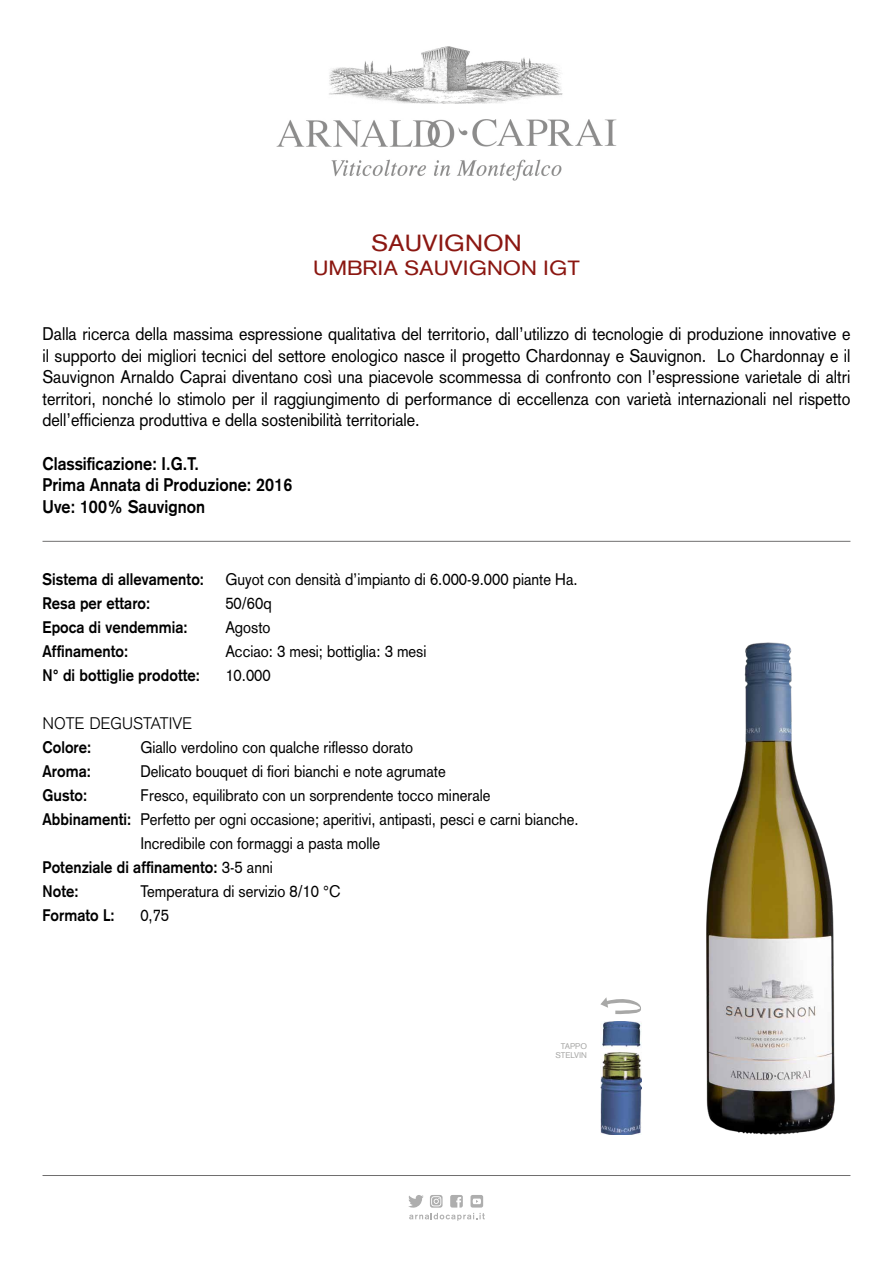
<style>
.page{position:relative;width:893px;height:1263px;background:#fff}
.page>*{position:absolute;margin:0;border:0;box-sizing:border-box;transform-origin:0 0}
.t1{font:22.95px "Akzidenz Grotesk";color:#8b1711;scale:1.11 1}
.t2{font:20.25px "Akzidenz Grotesk";color:#8b1711;scale:1.11 1}
.t3{font:18px/21.6px "Akzidenz Grotesk";color:#000;text-align:justify;scale:.9 1}
.t4{font:700 18px/21.6px "Akzidenz Grotesk";letter-spacing:.005em;color:#000;scale:.9 1}
.t5{font:16.5px "Akzidenz Grotesk";color:#000;scale:.9 1}
.t6{font:700 16.5px "Akzidenz Grotesk";letter-spacing:.005em;color:#000;scale:.9 1}
.t7{font:300 16.5px "Akzidenz Grotesk";letter-spacing:.005em;color:#000}
.t8{font:8.1px/9px "Akzidenz Grotesk";color:#a8a8a7;text-align:right}
.s1{font-weight:700}
.s2{font-weight:400}
</style>
<div class="page">
<img style="left:276px;top:46px;width:341px;height:134px">
<hr style="left:43px;top:1175px;width:807px;height:1px;background:#706f6f">
<svg style="left:408px;top:1195px;width:77px;height:26px"></svg>
<img style="left:601px;top:1021px;width:40px;height:114px">
<hr style="left:43px;top:541px;width:807px;height:1px;background:#706f6f">
<img style="left:706px;top:643px;width:128px;height:492px">
<svg style="left:600px;top:997px;width:41px;height:17px"></svg>
<p class="t1" style="left:371px;top:230px;width:137px">SAUVIGNON</p>
<p class="t2" style="left:313px;top:256px;width:242px">UMBRIA SAUVIGNON IGT</p>
<p class="t3" style="left:43px;top:323px;width:899px">Dalla ricerca della massima espressione qualitativa del territorio, dall’utilizzo di tecnologie di produzione innovative e il supporto dei migliori tecnici del settore enologico nasce il progetto Chardonnay e Sauvignon. Lo Chardonnay e il Sauvignon Arnaldo Caprai diventano così una piacevole scommessa di confronto con l’espressione varietale di altri territori, nonché lo stimolo per il raggiungimento di performance di eccellenza con varietà internazionali nel rispetto dell’efficienza produttiva e della sostenibilità territoriale.</p>
<p class="t4" style="left:43px;top:452px;width:279px">Classificazione: I.G.T.<br>Prima Annata di Produzione: 2016<br>Uve: 100% Sauvignon</p>
<p class="t6" style="left:43px;top:569px;width:181px">Sistema di allevamento:</p>
<p class="t5" style="left:225px;top:569px;width:393px">Guyot con densità d’impianto di 6.000-9.000 piante Ha.</p>
<p class="t6" style="left:43px;top:593px;width:121px">Resa per ettaro:</p>
<p class="t5" style="left:225px;top:593px;width:53px">50/60q</p>
<p class="t6" style="left:43px;top:617px;width:163px">Epoca di vendemmia:</p>
<p class="t5" style="left:225px;top:617px;width:52px">Agosto</p>
<p class="t6" style="left:43px;top:641px;width:97px">Affinamento:</p>
<p class="t5" style="left:225px;top:641px;width:225px">Acciao: 3 mesi; bottiglia: 3 mesi</p>
<p class="t6" style="left:43px;top:665px;width:176px">N° di bottiglie prodotte:</p>
<p class="t5" style="left:225px;top:665px;width:52px">10.000</p>
<p class="t7" style="left:43px;top:713px;width:151px">NOTE DEGUSTATIVE</p>
<p class="t6" style="left:43px;top:737px;width:56px">Colore:</p>
<p class="t5" style="left:140px;top:737px;width:305px">Giallo verdolino con qualche riflesso dorato</p>
<p class="t6" style="left:43px;top:761px;width:55px">Aroma:</p>
<p class="t5" style="left:140px;top:761px;width:341px">Delicato bouquet di fiori bianchi e note agrumate</p>
<p class="t6" style="left:43px;top:785px;width:51px">Gusto:</p>
<p class="t5" style="left:140px;top:785px;width:391px">Fresco, equilibrato con un sorprendente tocco minerale</p>
<p class="t5" style="left:43px;top:809px;width:597px"><span class="s1">Abbinamenti:</span> Perfetto per ogni occasione; aperitivi, antipasti, pesci e carni bianche.</p>
<p class="t5" style="left:140px;top:833px;width:268px">Incredibile con formaggi a pasta molle</p>
<p class="t6" style="left:43px;top:857px;width:257px">Potenziale di affinamento: <span class="s2">3-5 anni</span></p>
<p class="t6" style="left:43px;top:881px;width:42px">Note:</p>
<p class="t5" style="left:140px;top:881px;width:224px">Temperatura di servizio 8/10 °C</p>
<p class="t6" style="left:43px;top:905px;width:82px">Formato L:</p>
<p class="t5" style="left:140px;top:905px;width:34px">0,75</p>
<p class="t8" style="left:555px;top:1042px;width:33px">TAPPO<br>STELVIN</p>
</div>
